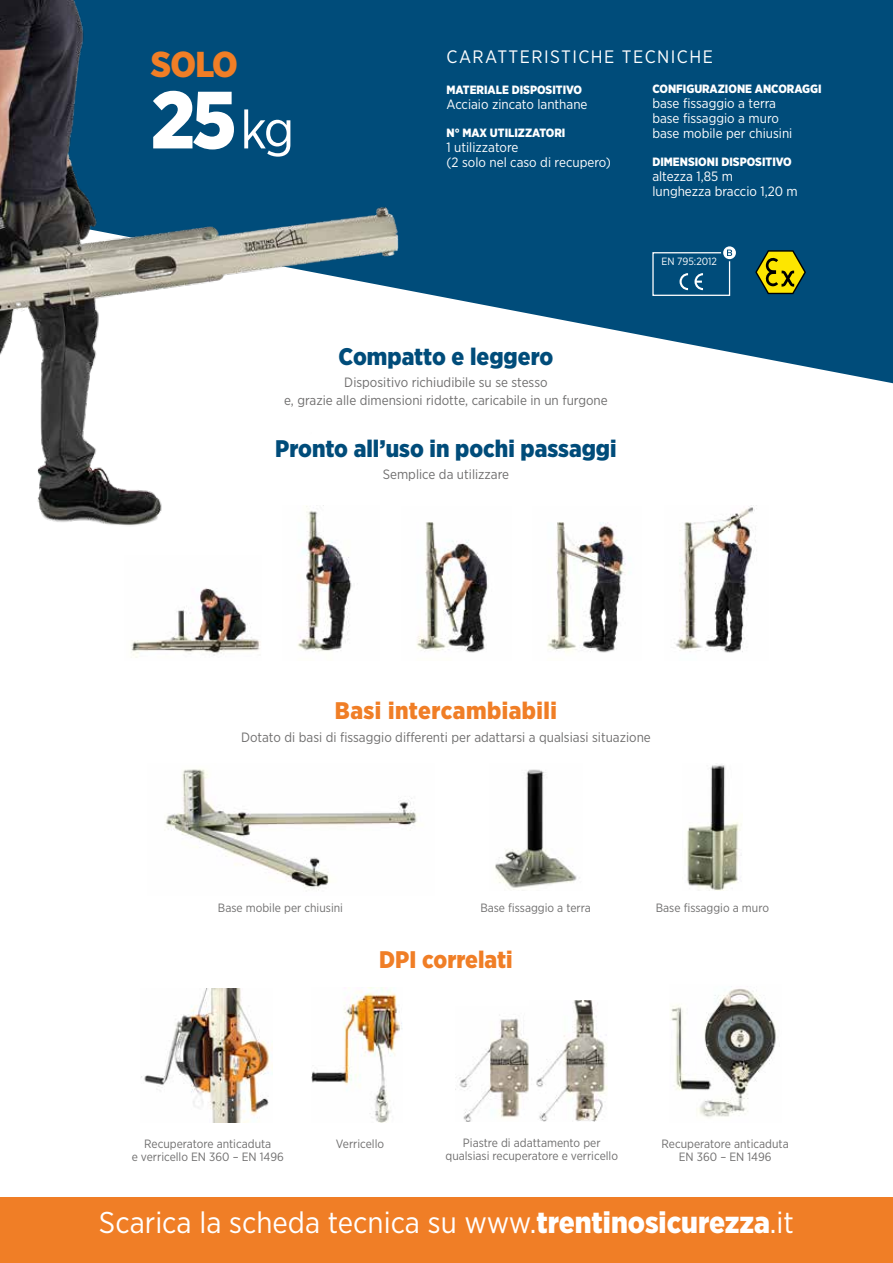
<style>
.page{position:relative;width:893px;height:1263px;background:#fff}
.page>*{position:absolute;margin:0;border:0;box-sizing:border-box;transform-origin:0 0}
.t1{font:900 81px "Gotham Narrow";color:#fff}
.t2{font:900 36px "Gotham Narrow";color:#f07e26}
.t3{font:30px "Gotham Narrow";color:#fff}
.t4{font:900 24px "Gotham Narrow";color:#004c7a}
.t5{font:900 24px "Gotham Narrow";letter-spacing:.02em;color:#f07e26}
.t6{font:900 24px "Gotham Narrow";color:#f07e26}
.t7{font:18px "Gotham Narrow";letter-spacing:.08em;color:#fff}
.t8{font:13.5px/18px "Gotham Narrow";color:#706f6f;text-align:center}
.t9{font:13.5px/15px "Gotham Narrow";color:#fff}
.t10{font:12px/13.5px "Gotham Narrow";color:#706f6f;text-align:center}
.t11{font:900 12px "Gotham Narrow";color:#fff}
.t12{font:10.5px "Gotham Narrow";color:#fff}
.s1{font-weight:400;font-size:54px}
.s2{font-weight:900}
</style>
<div class="page">
<div style="left:0;top:1197px;width:893px;height:66px;background:#f07e26"></div>
<svg style="left:425px;top:0;width:468px;height:383px;background:#1e6189"></svg>
<img style="left:0;top:0;width:425px;height:526px">
<img style="left:165px;top:769px;width:252px;height:121px">
<img style="left:495px;top:769px;width:85px;height:122px">
<img style="left:687px;top:764px;width:55px;height:127px">
<div style="left:652px;top:252px;width:78px;height:44px;border:1px solid #fff"></div>
<div style="left:721px;top:244px;width:17px;height:17px;background:#004c7a;border-radius:50%"></div>
<svg style="left:723px;top:246px;width:13px;height:13px"></svg>
<svg style="left:679px;top:273px;width:24px;height:17px"></svg>
<svg style="left:755px;top:250px;width:51px;height:44px;background:#8a911f"></svg>
<img style="left:131px;top:588px;width:129px;height:70px">
<img style="left:282px;top:505px;width:97px;height:147px">
<img style="left:402px;top:506px;width:87px;height:147px">
<img style="left:671px;top:989px;width:107px;height:129px">
<img style="left:459px;top:1018px;width:70px;height:104px">
<img style="left:536px;top:1000px;width:71px;height:121px">
<img style="left:311px;top:988px;width:92px;height:134px">
<img style="left:141px;top:989px;width:131px;height:133px">
<img style="left:547px;top:522px;width:79px;height:131px">
<img style="left:676px;top:505px;width:81px;height:148px">
<h2 class="t2" style="left:151px;top:41px;width:89px">SOLO</h2>
<h1 class="t1" style="left:151px;top:66px;width:145px">25<span class="s1">kg</span></h1>
<h3 class="t7" style="left:446px;top:45px;width:268px">CARATTERISTICHE TECNICHE</h3>
<p class="t11" style="left:446px;top:82px;width:137px">MATERIALE DISPOSITIVO</p>
<p class="t9" style="left:446px;top:97px;width:143px">Acciaio zincato lanthane</p>
<p class="t11" style="left:446px;top:125px;width:120px">N° MAX UTILIZZATORI</p>
<p class="t9" style="left:446px;top:140px;width:166px">1 utilizzatore<br>(2 solo nel caso di recupero)</p>
<p class="t11" style="left:652px;top:81px;width:171px">CONFIGURAZIONE ANCORAGGI</p>
<p class="t9" style="left:652px;top:96px;width:141px">base fissaggio a terra base fissaggio a muro base mobile per chiusini</p>
<p class="t11" style="left:652px;top:154px;width:141px">DIMENSIONI DISPOSITIVO</p>
<p class="t9" style="left:652px;top:168px;width:147px">altezza 1,85 m<br>lunghezza braccio 1,20 m</p>
<p class="t12" style="left:661px;top:255px;width:57px">EN 795:2012</p>
<h3 class="t4" style="left:339px;top:341px;width:216px">Compatto e leggero</h3>
<p class="t8" style="left:284px;top:373px;width:325px">Dispositivo richiudibile su se stesso<br>e, grazie alle dimensioni ridotte, caricabile in un furgone</p>
<h3 class="t4" style="left:275px;top:433px;width:343px">Pronto all’uso in pochi passaggi</h3>
<p class="t8" style="left:383px;top:465px;width:128px">Semplice da utilizzare</p>
<h3 class="t5" style="left:335px;top:695px;width:223px">Basi intercambiabili</h3>
<p class="t8" style="left:241px;top:728px;width:411px">Dotato di basi di fissaggio differenti per adattarsi a qualsiasi situazione</p>
<p class="t10" style="left:218px;top:901px;width:127px">Base mobile per chiusini</p>
<p class="t10" style="left:480px;top:901px;width:112px">Base fissaggio a terra</p>
<p class="t10" style="left:656px;top:901px;width:115px">Base fissaggio a muro</p>
<h3 class="t6" style="left:379px;top:944px;width:135px">DPI correlati</h3>
<p class="t10" style="left:132px;top:1136px;width:154px">Recuperatore anticaduta<br>e verricello EN 360 – EN 1496</p>
<p class="t10" style="left:336px;top:1136px;width:50px">Verricello</p>
<p class="t10" style="left:445px;top:1135px;width:174px">Piastre di adattamento per qualsiasi recuperatore e verricello</p>
<p class="t10" style="left:662px;top:1136px;width:129px">Recuperatore anticaduta<br>EN 360 – EN 1496</p>
<h3 class="t3" style="left:136px;top:1198px;width:672px">Scarica la scheda tecnica su www.<span class="s2">trentinosicurezza</span></h3>
<h3 class="t3" style="left:770px;top:1201px;width:63px">.it .it</h3>
<h3 class="t3" style="left:99px;top:1203px;width:672px">Scarica la scheda tecnica su www.<span class="s2">trentinosicurezza</span></h3>
</div>
